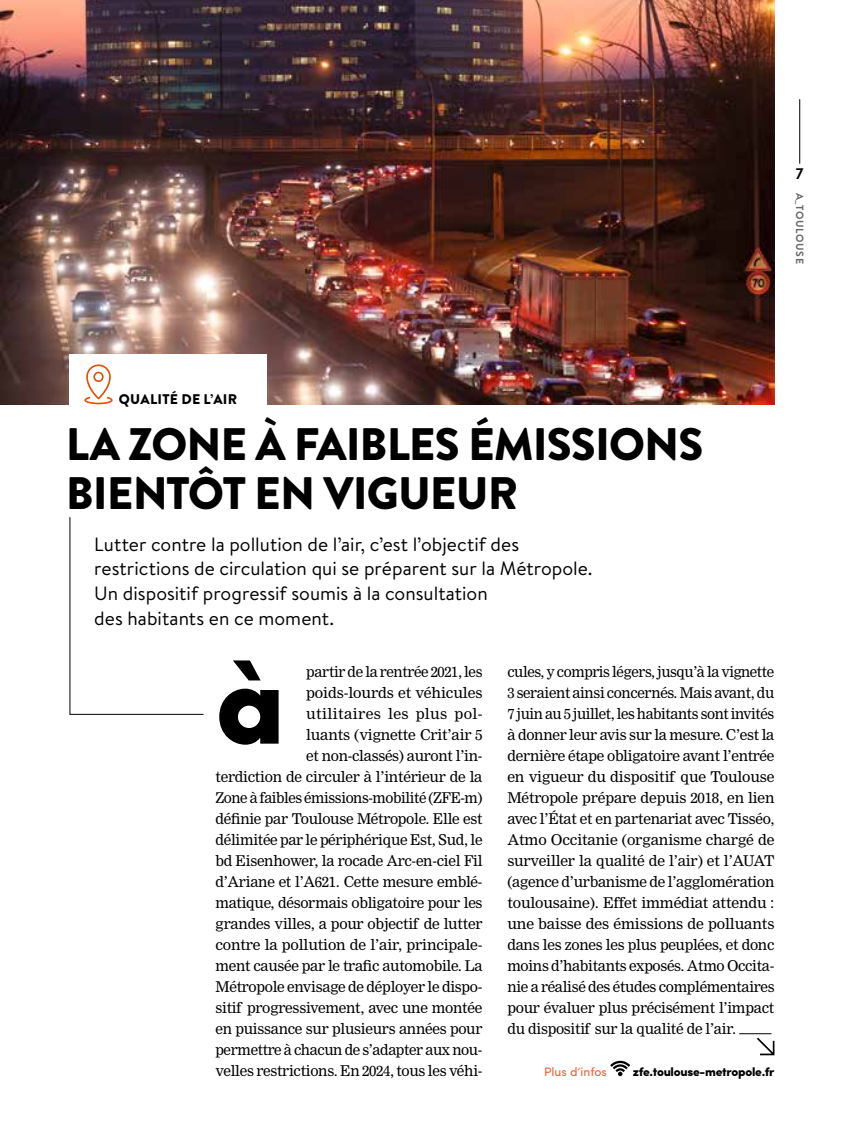
<style>
.page{position:relative;width:844px;height:1141px;background:#fff}
.page>*{position:absolute;margin:0;border:0;box-sizing:border-box;transform-origin:0 0}
.t1{font:900 115.15px "Sofia Pro";color:#000}
.t2{font:900 45.5px/49px "Brandon Grotesque";letter-spacing:-.02em;color:#000}
.t3{font:19.25px/24.5px "Brandon Text";color:#000}
.t4{font:700 15.75px "Brandon Grotesque";color:#000}
.t5{font:14.53px/21px "Nimrod MT Std";letter-spacing:-.02em;color:#000;text-align:right}
.t6{font:900 14px "Brandon Grotesque";letter-spacing:.02em;color:#000}
.t7{font:900 12.25px "Sofia Pro";letter-spacing:-.02em;color:#000}
.t8{font:12.25px "Sofia Pro";color:#f35f35}
.t9{font:700 10.5px "Brandon Grotesque";letter-spacing:.06em;color:#676767}
</style>
<div class="page">
<img style="left:0;top:0;width:774px;height:404px">
<svg style="left:69px;top:517px;width:135px;height:198px"></svg>
<hr style="left:739px;top:1033px;width:32px;height:1px;background:#000">
<svg style="left:610px;top:1061px;width:20px;height:15px"></svg>
<div style="left:69px;top:355px;width:198px;height:52px;background:#fff"></div>
<svg style="left:84px;top:364px;width:29px;height:40px"></svg>
<hr style="left:799px;top:99px;width:1px;height:65px;background:#000">
<svg style="left:757px;top:1038px;width:17px;height:17px"></svg>
<p class="t4" style="left:795px;top:163px;width:9px">7</p>
<p class="t9" style="left:806px;top:193px;width:72px;rotate:90deg">A_TOULOUSE</p>
<p class="t6" style="left:119px;top:390px;width:120px">QUALITÉ DE L’AIR</p>
<h2 class="t2" style="left:66px;top:420px;width:639px">LA ZONE À FAIBLES ÉMISSIONS<br>BIENTÔT EN VIGUEUR</h2>
<h3 class="t3" style="left:94px;top:531px;width:499px">Lutter contre la pollution de l’air, c’est l’objectif des restrictions de circulation qui se préparent sur la Métropole.<br>Un dispositif progressif soumis à la consultation<br>des habitants en ce moment.</h3>
<h1 class="t1" style="left:215px;top:613px;width:71px">à</h1>
<p class="t5" style="left:215px;top:662px;width:269px">partir de la rentrée 2021, les poids-lourds et véhicules<br>utilitaires les plus pol-<br>luants (vignette Crit’air 5<br>et non-classés) auront l’in-<br>terdiction de circuler à l’intérieur de la Zone à faibles émissions-mobilité (ZFE-m) définie par Toulouse Métropole. Elle est délimitée par le périphérique Est, Sud, le bd Eisenhower, la rocade Arc-en-ciel Fil d’Ariane et l’A621. Cette mesure emblé&shy;matique, désormais obligatoire pour les grandes villes, a pour objectif de lutter contre la pollution de l’air, principale&shy;ment causée par le trafic automobile. La Métropole envisage de déployer le dispo&shy;sitif progressivement, avec une montée en puissance sur plusieurs années pour permettre à chacun de s’adapter aux nou&shy;velles restrictions. En 2024, tous les véhi-</p>
<p class="t5" style="left:507px;top:662px;width:269px;text-align:justify">cules, y compris légers, jusqu’à la vignette 3 seraient ainsi concernés. Mais avant, du 7 juin au 5 juillet, les habitants sont invités à donner leur avis sur la mesure. C’est la dernière étape obligatoire avant l’entrée en vigueur du dispositif que Toulouse Métropole prépare depuis 2018, en lien avec l’État et en partenariat avec Tisséo, Atmo Occitanie (organisme chargé de surveiller la qualité de l’air) et l’AUAT (agence d’urbanisme de l’agglomération toulousaine). Effet immédiat attendu : une baisse des émissions de polluants dans les zones les plus peuplées, et donc moins d’habitants exposés. Atmo Occita&shy;nie a réalisé des études complémentaires pour évaluer plus précisément l’impact du dispositif sur la qualité de l’air.</p>
<p class="t8" style="left:544px;top:1063px;width:64px">Plus d’infos</p>
<p class="t7" style="left:632px;top:1062px;width:143px">zfe.toulouse-metropole.fr</p>
</div>
